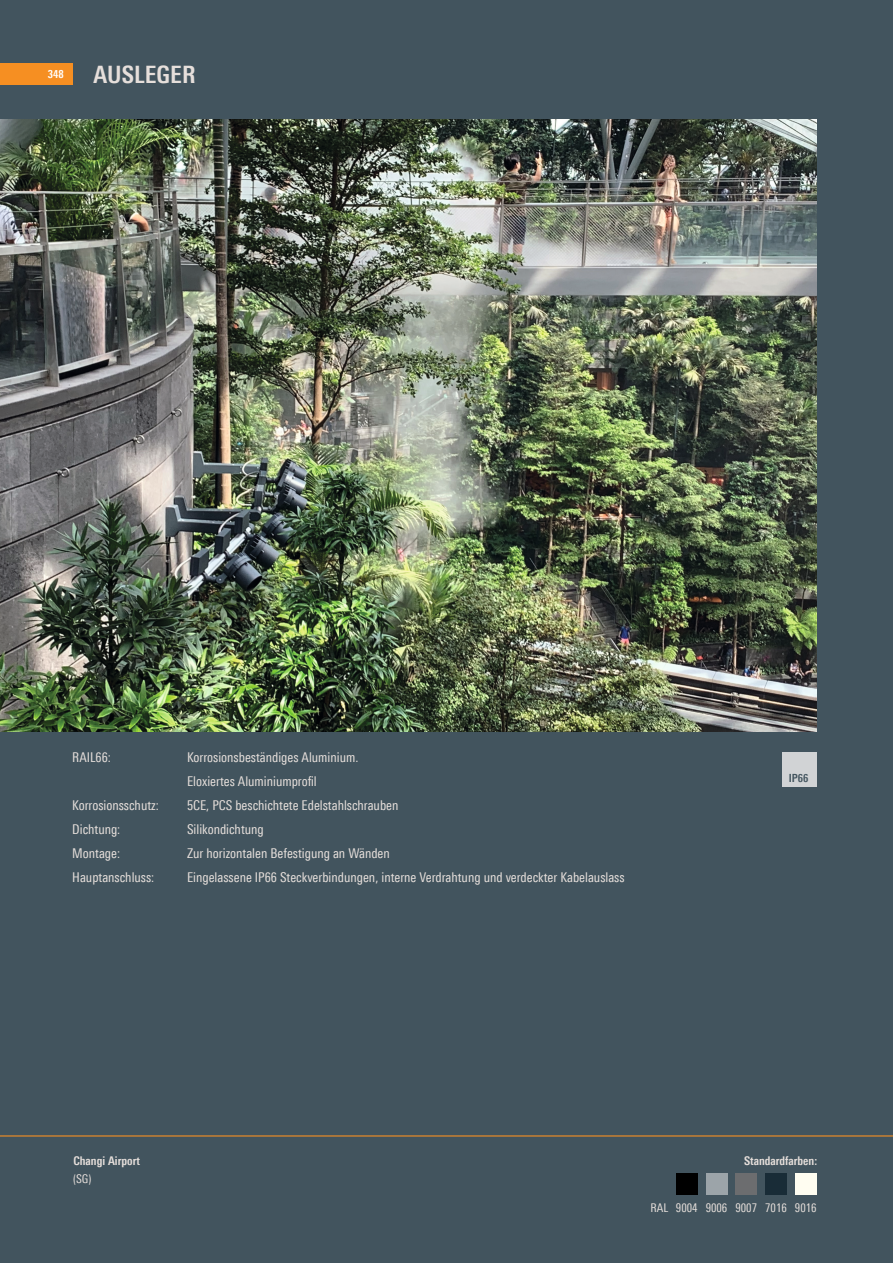
<style>
.page{position:relative;width:893px;height:1263px;background:#42545e}
.page>*{position:absolute;margin:0;border:0;box-sizing:border-box;transform-origin:0 0}
.t1{font:700 24px "Linotype Univers 620 Cn";letter-spacing:.005em;color:#e6dfdb}
.body{font:13.5px/24px "Linotype Univers 420 Cn";color:#e6dfdb}
.t2{font:700 12px/18px "Linotype Univers 620 Cn";color:#e6dfdb}
.t3{font:12px "Linotype Univers 420 Cn";color:#e6dfdb}
.title_CL{font:700 11.25px "Linotype Univers 620 Cn";color:#42545e}
.t4{font:700 11.25px "Linotype Univers 620 Cn";color:#fff}
.s1{font-family:"Linotype Univers 420 Cn";font-weight:400}
</style>
<div class="page">
<div style="left:0;top:64px;width:72px;height:21px;background:#f68f22"></div>
<hr style="left:0;top:1135px;width:893px;height:1px;background:#f68f22">
<div style="left:736px;top:1174px;width:21px;height:21px;background:#6c6d6f"></div>
<div style="left:706px;top:1174px;width:21px;height:21px;background:#9ca4a9"></div>
<div style="left:676px;top:1174px;width:21px;height:21px;background:#000"></div>
<div style="left:765px;top:1174px;width:22px;height:21px;background:#192c37"></div>
<div style="left:795px;top:1174px;width:21px;height:21px;background:#fffdf1"></div>
<img style="left:0;top:119px;width:816px;height:612px">
<div style="left:782px;top:753px;width:34px;height:34px;background:#d1d3d5"></div>
<p class="t4" style="left:48px;top:68px;width:17px">348</p>
<p class="t1" style="left:94px;top:60px;width:104px">AUSLEGER</p>
<p class="body" style="left:72px;top:745px;width:40px">RAIL66:</p>
<p class="body" style="left:72px;top:793px;width:88px">Korrosionsschutz:</p>
<p class="body" style="left:72px;top:817px;width:84px">Dichtung:<br>Montage:<br>Hauptanschluss:</p>
<p class="body" style="left:187px;top:745px;width:173px">Korrosionsbeständiges Aluminium.<br>Eloxiertes Aluminiumprofil</p>
<p class="body" style="left:187px;top:793px;width:439px">5CE, PCS beschichtete Edelstahlschrauben<br>Silikondichtung<br>Zur horizontalen Befestigung an Wänden<br>Eingelassene IP66 Steckverbindungen, interne Verdrahtung und verdeckter Kabelauslass</p>
<p class="title_CL" style="left:789px;top:772px;width:21px">IP66</p>
<p class="t2" style="left:73px;top:1152px;width:68px">Changi Airport <span class="s1">(SG)</span></p>
<p class="t2" style="left:744px;top:1152px;width:75px">Standardfarben:</p>
<p class="t3" style="left:651px;top:1201px;width:168px">RAL 9004 9006 9007 7016 9016</p>
</div>
